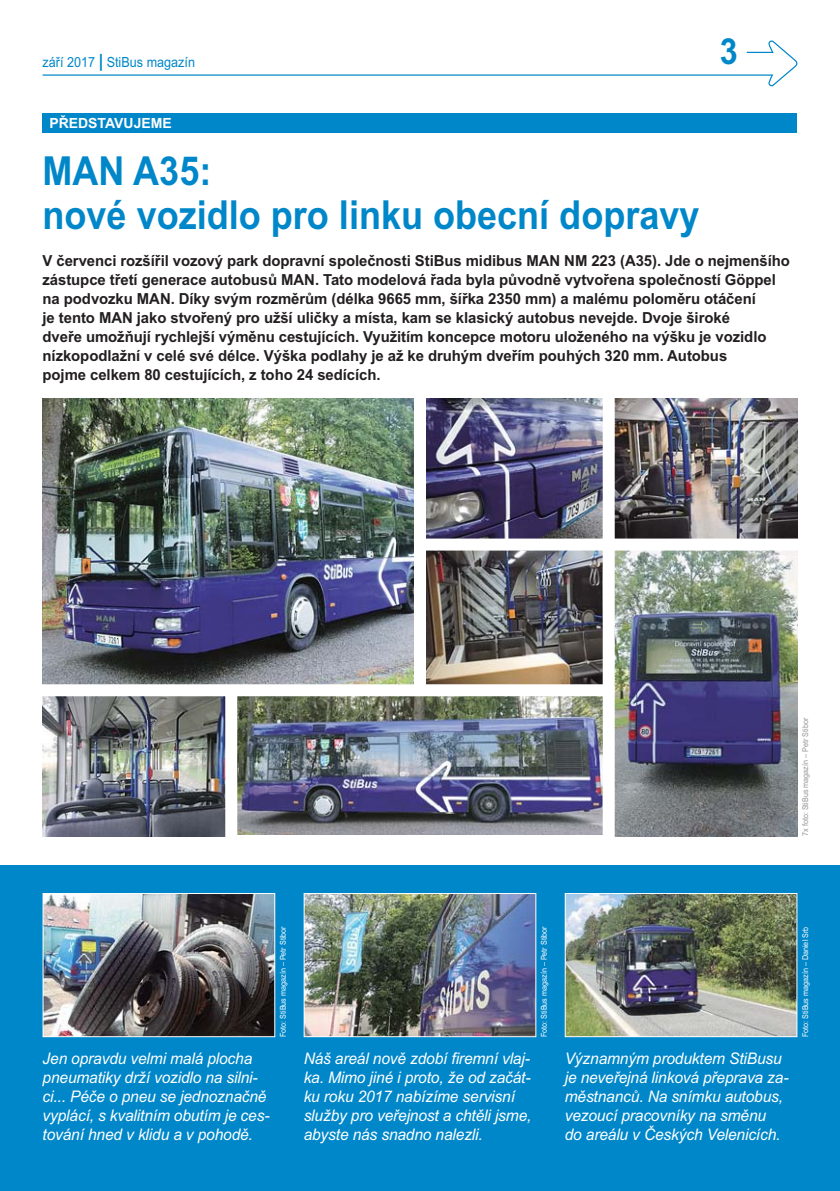
<style>
.page{position:relative;width:840px;height:1191px;background:#fff}
.page>*{position:absolute;margin:0;border:0;box-sizing:border-box;transform-origin:0 0}
.t1{font:700 40px/44px "Arial";color:#0087c9;scale:.9 1}
.t2{font:700 36px "Arial";color:#0087c9;scale:.9 1}
.t3{font:italic 16px/19px "Arial";letter-spacing:-.01em;color:#fff}
.t4{font:700 15.2px/19px "Arial";letter-spacing:-.005em;color:#231f20}
.t5{font:14px "Arial";color:#0087c9;scale:.9 1}
.t6{font:700 14px "Arial";color:#fff}
.t7{font:8px "Arial";color:#fff;scale:.9 1}
.t8{font:8px "Arial";color:#939598;scale:.9 1}
.s1{font-weight:700;font-size:18px}
</style>
<div class="page">
<div style="left:0;top:865px;width:839px;height:326px;background:#0087c9"></div>
<svg style="left:43px;top:40px;width:754px;height:46px"></svg>
<div style="left:43px;top:114px;width:754px;height:19px;background:#0087c9"></div>
<img style="left:45px;top:895px;width:228px;height:140px">
<div style="left:43px;top:893px;width:232px;height:144px;border:1px solid #fff"></div>
<img style="left:305px;top:895px;width:229px;height:140px">
<div style="left:303px;top:893px;width:233px;height:144px;border:1px solid #fff"></div>
<img style="left:566px;top:895px;width:229px;height:140px">
<div style="left:564px;top:893px;width:233px;height:144px;border:1px solid #fff"></div>
<img style="left:43px;top:399px;width:371px;height:285px">
<img style="left:426px;top:399px;width:176px;height:139px">
<img style="left:614px;top:399px;width:183px;height:139px">
<img style="left:426px;top:550px;width:176px;height:134px">
<img style="left:614px;top:550px;width:183px;height:286px">
<img style="left:43px;top:696px;width:182px;height:140px">
<img style="left:237px;top:696px;width:365px;height:138px">
<p class="t5" style="left:43px;top:57px;width:171px">září 2017 <span class="s1">|</span> StiBus magazín</p>
<p class="t6" style="left:49px;top:118px;width:124px">PŘEDSTAVUJEME</p>
<h1 class="t1" style="left:43px;top:153px;width:731px">MAN A35:<br>nové vozidlo pro linku obecní dopravy</h1>
<h2 class="t2" style="left:719px;top:38px;width:22px">3</h2>
<p class="t4" style="left:43px;top:252px;width:748px">V červenci rozšířil vozový park dopravní společnosti StiBus midibus MAN NM 223 (A35). Jde o nejmenšího zástupce třetí generace autobusů MAN. Tato modelová řada byla původně vytvořena společností Göppel na podvozku MAN. Díky svým rozměrům (délka 9665 mm, šířka 2350 mm) a malému poloměru otáčení<br>je tento MAN jako stvořený pro užší uličky a místa, kam se klasický autobus nevejde. Dvoje široké<br>dveře umožňují rychlejší výměnu cestujících. Využitím koncepce motoru uloženého na výšku je vozidlo nízkopodlažní v celé své délce. Výška podlahy je až ke druhým dveřím pouhých 320 mm. Autobus<br>pojme celkem 80 cestujících, z toho 24 sedících.</p>
<p class="t8" style="left:801px;top:836px;width:133px;rotate:-90deg">7x foto: StiBus magazín – Petr Stibor</p>
<p class="t7" style="left:280px;top:1037px;width:125px;rotate:-90deg">Foto: StiBus magazín – Petr Stibor</p>
<p class="t7" style="left:541px;top:1037px;width:125px;rotate:-90deg">Foto: StiBus magazín – Petr Stibor</p>
<p class="t7" style="left:801px;top:1037px;width:124px;rotate:-90deg">Foto: StiBus magazín – Daniel Srb</p>
<p class="t3" style="left:43px;top:1049px;width:228px">Jen opravdu velmi malá plocha pneumatiky drží vozidlo na silni&shy;ci... Péče o pneu se jednoznačně vyplácí, s kvalitním obutím je ces&shy;tování hned v klidu a v pohodě.</p>
<p class="t3" style="left:303px;top:1049px;width:229px">Náš areál nově zdobí firemní vlaj&shy;ka. Mimo jiné i proto, že od začát&shy;ku roku 2017 nabízíme servisní služby pro veřejnost a chtěli jsme, abyste nás snadno nalezli.</p>
<p class="t3" style="left:564px;top:1049px;width:225px">Významným produktem StiBusu je neveřejná linková přeprava za&shy;městnanců. Na snímku autobus, vezoucí pracovníky na směnu<br>do areálu v Českých Velenicích.</p>
</div>
